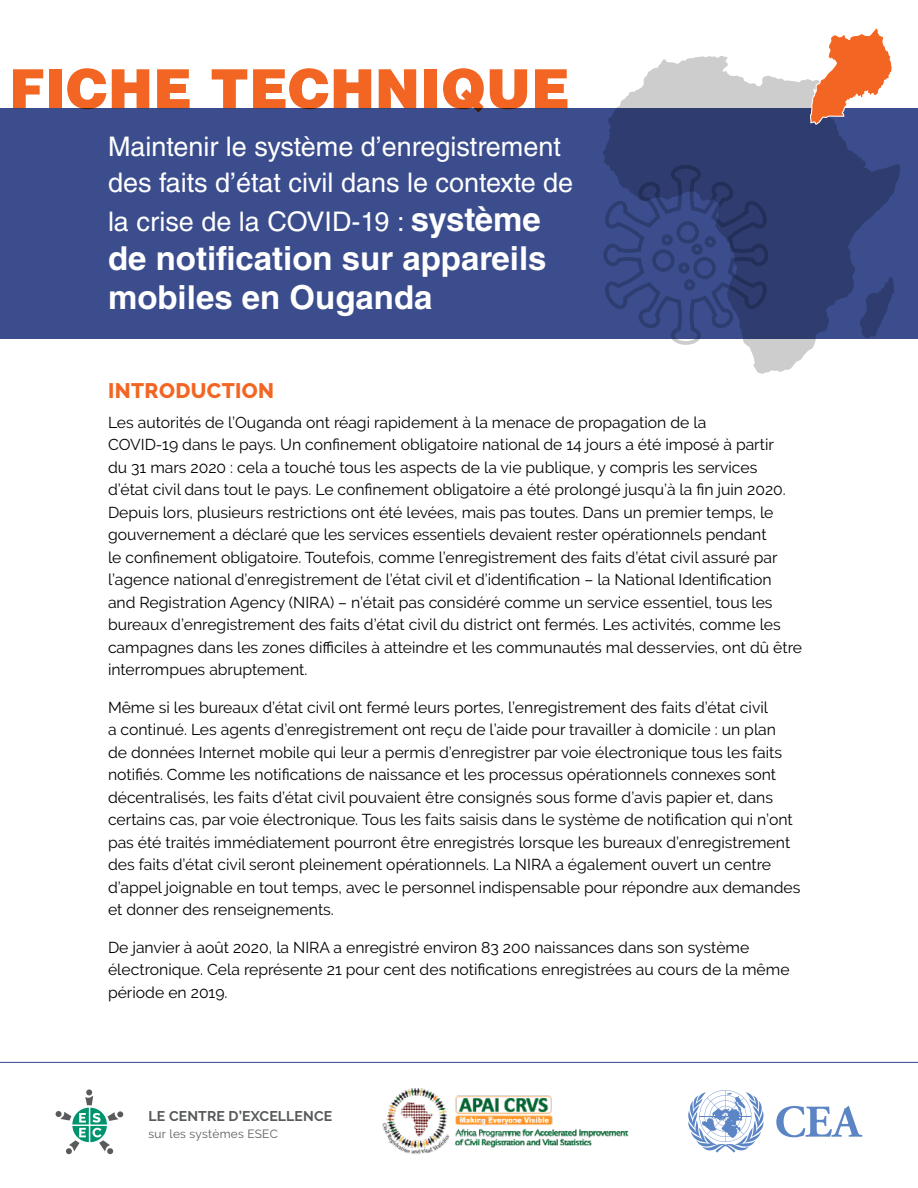
<style>
.page{position:relative;width:918px;height:1188px;background:#fff}
.page>*{position:absolute;margin:0;border:0;box-sizing:border-box;transform-origin:0 0}
.t1{font:900 54px "Helvetica LT Std";color:#f26522}
.t2{font:700 33px/39px "Helvetica LT Std";color:#fff}
.t3{font:27px/36px "Helvetica LT Std";color:#fff}
.t4{font:800 21px "Raleway";letter-spacing:.02em;color:#f26522}
.P_less_space_before{font:15.75px/22.5px "Raleway";color:#000}
.t5{font:700 14.1px "Raleway";letter-spacing:.01em;color:#585a5c}
.t6{font:11.85px "Raleway";letter-spacing:.02em;color:#585a5c}
.s1{font-weight:700;font-size:33px}
</style>
<div class="page">
<hr style="left:0;top:1062px;width:918px;height:1px;background:#314487">
<svg style="left:617px;top:56px;width:283px;height:318px"></svg>
<svg style="left:0;top:108px;width:918px;height:230px;background:#384a88"></svg>
<svg style="left:603px;top:165px;width:165px;height:180px;background:#3a4a81"></svg>
<div style="left:677px;top:221px;width:22px;height:23px;border:4px solid #6d6e71;border-radius:50%"></div>
<div style="left:652px;top:249px;width:23px;height:23px;border:4px solid #6d6e71;border-radius:50%"></div>
<div style="left:693px;top:257px;width:23px;height:22px;border:4px solid #6d6e71;border-radius:50%"></div>
<div style="left:705px;top:236px;width:11px;height:11px;border:4px solid #6d6e71;border-radius:50%"></div>
<div style="left:691px;top:244px;width:12px;height:11px;border:4px solid #6d6e71;border-radius:50%"></div>
<div style="left:662px;top:234px;width:11px;height:12px;border:4px solid #6d6e71;border-radius:50%"></div>
<div style="left:684px;top:279px;width:11px;height:12px;border:4px solid #6d6e71;border-radius:50%"></div>
<div style="left:678px;top:262px;width:12px;height:12px;border:4px solid #6d6e71;border-radius:50%"></div>
<svg style="left:810px;top:28px;width:83px;height:97px"></svg>
<svg style="left:56px;top:1089px;width:67px;height:65px"></svg>
<svg style="left:688px;top:1090px;width:76px;height:63px"></svg>
<svg style="left:776px;top:1106px;width:86px;height:31px"></svg>
<img style="left:382px;top:1088px;width:247px;height:67px">
<p class="t1" style="left:9px;top:53px;width:562px">FICHE TECHNIQUE</p>
<p class="t3" style="left:108px;top:129px;width:467px">Maintenir le système d’enregistrement des faits d’état civil dans le contexte de</p>
<p class="t3" style="left:108px;top:204px;width:434px">la crise de la COVID-19 : <span class="s1">système</span></p>
<p class="t2" style="left:108px;top:239px;width:440px">de notification sur appareils mobiles en Ouganda</p>
<h2 class="t4" style="left:108px;top:378px;width:168px">INTRODUCTION</h2>
<p class="P_less_space_before" style="left:108px;top:411px;width:696px">Les autorités de l’Ouganda ont réagi rapidement à la menace de propagation de la<br>COVID-19 dans le pays. Un confinement obligatoire national de 14 jours a été imposé à partir<br>du 31 mars 2020 : cela a touché tous les aspects de la vie publique, y compris les services d’état civil dans tout le pays. Le confinement obligatoire a été prolongé jusqu’à la fin juin 2020.<br>Depuis lors, plusieurs restrictions ont été levées, mais pas toutes. Dans un premier temps, le gouvernement a déclaré que les services essentiels devaient rester opérationnels pendant<br>le confinement obligatoire. Toutefois, comme l’enregistrement des faits d’état civil assuré par l’agence national d’enregistrement de l’état civil et d’identification – la National Identification and Registration Agency (NIRA) – n’était pas considéré comme un service essentiel, tous les bureaux d’enregistrement des faits d’état civil du district ont fermés. Les activités, comme les campagnes dans les zones difficiles à atteindre et les communautés mal desservies, ont dû être interrompues abruptement.</p>
<p class="P_less_space_before" style="left:108px;top:696px;width:694px">Même si les bureaux d’état civil ont fermé leurs portes, l’enregistrement des faits d’état civil<br>a continué. Les agents d’enregistrement ont reçu de l’aide pour travailler à domicile : un plan<br>de données Internet mobile qui leur a permis d’enregistrer par voie électronique tous les faits notifiés. Comme les notifications de naissance et les processus opérationnels connexes sont décentralisés, les faits d’état civil pouvaient être consignés sous forme d’avis papier et, dans certains cas, par voie électronique. Tous les faits saisis dans le système de notification qui n’ont pas été traités immédiatement pourront être enregistrés lorsque les bureaux d’enregistrement des faits d’état civil seront pleinement opérationnels. La NIRA a également ouvert un centre d’appel joignable en tout temps, avec le personnel indispensable pour répondre aux demandes et donner des renseignements.</p>
<p class="P_less_space_before" style="left:108px;top:936px;width:683px">De janvier à août 2020, la NIRA a enregistré environ 83 200 naissances dans son système électronique. Cela représente 21 pour cent des notifications enregistrées au cours de la même période en 2019.</p>
<p class="t5" style="left:149px;top:1108px;width:185px">LE CENTRE D’EXCELLENCE</p>
<p class="t6" style="left:149px;top:1126px;width:131px">sur les systèmes ESEC</p>
</div>
